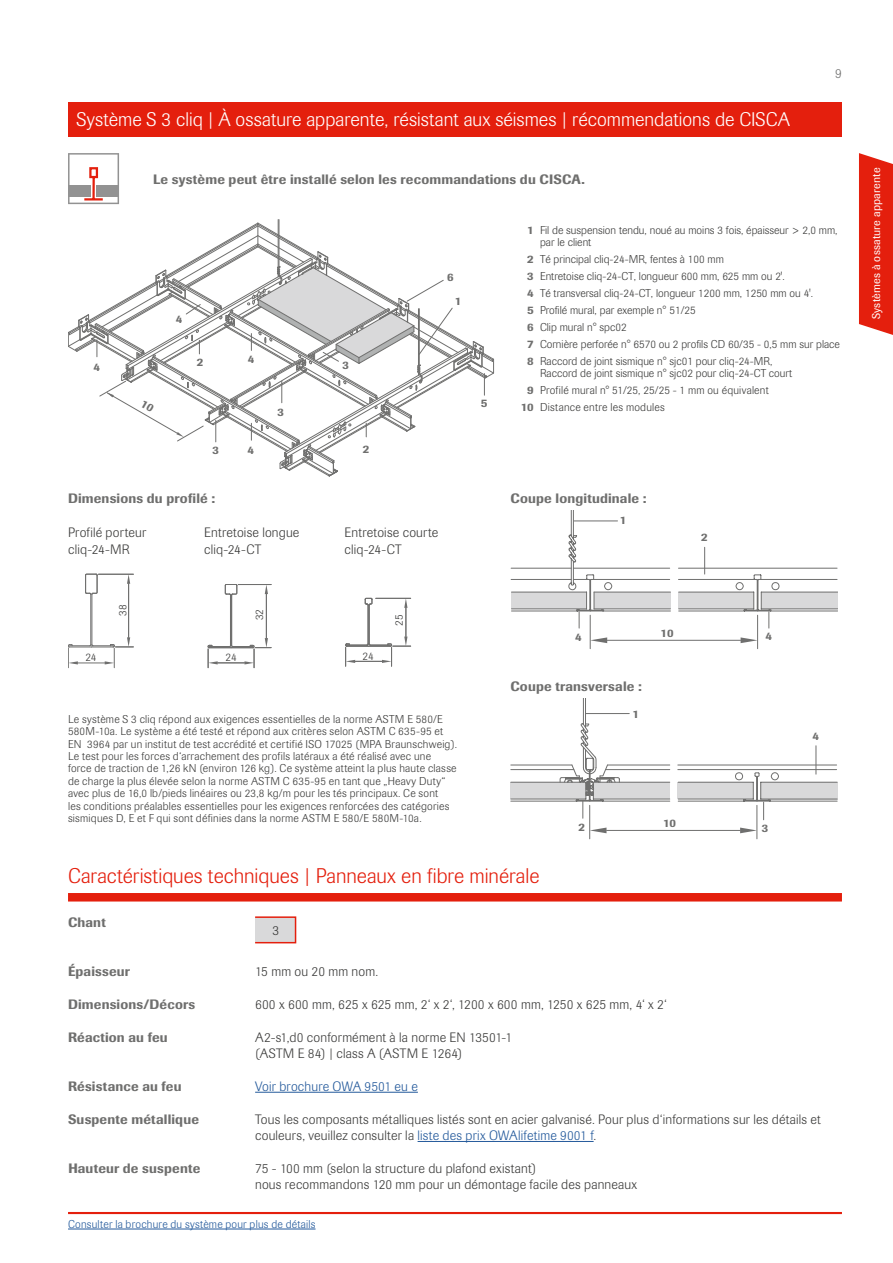
<style>
.page{position:relative;width:893px;height:1263px;background:#fff}
.page>*{position:absolute;margin:0;border:0;box-sizing:border-box;transform-origin:0 0}
.t1{font:300 21px "Imago Pro";color:#e41f0d}
.t2{font:300 19.5px "Imago Pro";color:#fff}
.t3{font:300 13.5px/16.5px "Imago Pro";letter-spacing:.01em;color:#3b3b3a}
.t4{font:500 13.5px "Imago Pro";letter-spacing:.01em;color:#6f6f6e}
.t5{font:300 13.5px "Imago Pro";letter-spacing:.01em;color:#23599b}
.t6{font:300 13.5px "Imago Pro";color:#6f6f6e}
.t7{font:300 11.25px/12.3px "Imago Pro";letter-spacing:.015em;color:#3b3b3a}
.t8{font:300 11.25px "Imago Pro";letter-spacing:.02em;color:#23599b}
.t9{font:11.25px "Imago Pro";letter-spacing:.02em;color:#fff}
.t10{font:500 11.25px "Imago Pro";color:#6f6f6e}
.s1{font-weight:500;color:#6f6f6e}
.s2{color:#23599b}
</style>
<div class="page">
<div style="left:68px;top:102px;width:774px;height:34px;background:#e41f0d"></div>
<hr style="left:68px;top:1212px;width:774px;height:2px;background:#e41f0d">
<div style="left:859px;top:153px;width:34px;height:182px;background:#e41f0d"></div>
<hr style="left:68px;top:1229px;width:248px;height:1px;background:#23599b">
<div style="left:68px;top:893px;width:774px;height:8px;background:#e41f0d"></div>
<div style="left:255px;top:917px;width:41px;height:26px;background:#d9d9da"></div>
<div style="left:255px;top:916px;width:41px;height:27px;border:2px solid #e41f0d"></div>
<hr style="left:255px;top:1092px;width:163px;height:1px;background:#23599b">
<hr style="left:418px;top:1141px;width:176px;height:1px;background:#23599b">
<svg style="left:68px;top:153px;width:51px;height:51px"></svg>
<hr style="left:278px;top:220px;width:1px;height:47px;background:#6f6f6e">
<hr style="left:279px;top:220px;width:1px;height:49px;background:#6f6f6e">
<svg style="left:68px;top:573px;width:65px;height:95px"></svg>
<svg style="left:208px;top:584px;width:63px;height:84px"></svg>
<svg style="left:345px;top:598px;width:66px;height:68px"></svg>
<hr style="left:590px;top:615px;width:1px;height:34px;background:#6f6f6e">
<hr style="left:757px;top:615px;width:1px;height:34px;background:#6f6f6e">
<hr style="left:607px;top:640px;width:134px;height:1px;background:#6f6f6e">
<svg style="left:590px;top:637px;width:17px;height:6px"></svg>
<svg style="left:741px;top:637px;width:17px;height:6px"></svg>
<svg style="left:510px;top:510px;width:328px;height:118px"></svg>
<hr style="left:606px;top:830px;width:134px;height:1px;background:#6f6f6e">
<hr style="left:757px;top:805px;width:1px;height:34px;background:#6f6f6e">
<hr style="left:589px;top:805px;width:1px;height:34px;background:#6f6f6e">
<svg style="left:590px;top:827px;width:16px;height:6px"></svg>
<svg style="left:740px;top:827px;width:17px;height:6px"></svg>
<svg style="left:510px;top:698px;width:160px;height:120px"></svg>
<hr style="left:586px;top:713px;width:43px;height:1px;background:#6f6f6e">
<svg style="left:677px;top:746px;width:161px;height:74px"></svg>
<svg style="left:68px;top:222px;width:426px;height:254px"></svg>
<h2 class="t2" style="left:77px;top:107px;width:715px">Système S 3 cliq | À ossature apparente, résistant aux séismes | récommendations de CISCA</h2>
<p class="t6" style="left:835px;top:65px;width:8px">9</p>
<p class="t10" style="left:94px;top:360px;width:8px">4</p>
<p class="t4" style="left:153px;top:170px;width:433px">Le système peut être installé selon les recommandations du CISCA.</p>
<p class="t7" style="left:540px;top:224px;width:299px;text-indent:-13px"><span class="s1">1</span> Fil de suspension tendu, noué au moins 3 fois, épaisseur &gt; 2,0 mm, par le client</p>
<p class="t7" style="left:527px;top:251px;width:314px;line-height:17px"><span class="s1">2</span> Té principal cliq-24-MR, fentes à 100 mm<br><span class="s1">3</span> Entretoise cliq-24-CT, longueur 600 mm, 625 mm ou 2'.<br><span class="s1">4</span> Té transversal cliq-24-CT, longueur 1200 mm, 1250 mm ou 4'.<br><span class="s1">5</span> Profilé mural, par exemple n° 51/25<br><span class="s1">6</span> Clip mural n° spc02<br><span class="s1">7</span> Cornière perforée n° 6570 ou 2 profils CD 60/35 - 0,5 mm sur place <span class="s1">8</span> Raccord de joint sismique n° sjc01 pour cliq-24-MR,</p>
<p class="t7" style="left:540px;top:367px;width:254px">Raccord de joint sismique n° sjc02 pour cliq-24-CT court</p>
<p class="t7" style="left:527px;top:384px;width:243px"><span class="s1">9</span> Profilé mural n° 51/25, 25/25 - 1 mm ou équivalent</p>
<p class="t7" style="left:521px;top:401px;width:145px"><span class="s1">10</span> Distance entre les modules</p>
<p class="t10" style="left:447px;top:270px;width:8px">6</p>
<p class="t10" style="left:455px;top:294px;width:8px">1</p>
<p class="t10" style="left:176px;top:311px;width:8px">4</p>
<p class="t10" style="left:248px;top:352px;width:8px">4</p>
<p class="t10" style="left:197px;top:355px;width:8px">2</p>
<p class="t10" style="left:342px;top:358px;width:8px">3</p>
<p class="t10" style="left:481px;top:396px;width:8px">5</p>
<p class="t10" style="left:278px;top:405px;width:8px">3</p>
<p class="t10" style="left:213px;top:443px;width:8px">3</p>
<p class="t10" style="left:363px;top:442px;width:8px">2</p>
<p class="t10" style="left:247px;top:443px;width:8px">4</p>
<p class="t4" style="left:68px;top:490px;width:149px">Dimensions du profilé :</p>
<p class="t3" style="left:68px;top:524px;width:80px">Profilé porteur cliq-24-MR</p>
<p class="t3" style="left:204px;top:524px;width:97px">Entretoise longue cliq-24-CT</p>
<p class="t3" style="left:344px;top:524px;width:95px">Entretoise courte cliq-24-CT</p>
<p class="t7" style="left:85px;top:651px;width:13px">24</p>
<p class="t7" style="left:116px;top:616px;width:13px;rotate:-90deg">38</p>
<p class="t7" style="left:226px;top:651px;width:13px">24</p>
<p class="t7" style="left:253px;top:620px;width:13px;rotate:-90deg">32</p>
<p class="t7" style="left:362px;top:649px;width:13px">24</p>
<p class="t7" style="left:393px;top:626px;width:13px;rotate:-90deg">25</p>
<p class="t7" style="left:68px;top:713px;width:390px">Le système S 3 cliq répond aux exigences essentielles de la norme ASTM E 580/E 580M-10a. Le système a été testé et répond aux critères selon ASTM C 635-95 et EN 3964 par un institut de test accrédité et certifié ISO 17025 (MPA Braunschweig).<br>Le test pour les forces d‘arrachement des profils latéraux a été réalisé avec une force de traction de 1,26 kN (environ 126 kg). Ce système atteint la plus haute classe de charge la plus élevée selon la norme ASTM C 635-95 en tant que „Heavy Duty“ avec plus de 16,0 lb/pieds linéaires ou 23,8 kg/m pour les tés principaux. Ce sont<br>les conditions préalables essentielles pour les exigences renforcées des catégories sismiques D, E et F qui sont définies dans la norme ASTM E 580/E 580M-10a.</p>
<p class="t4" style="left:510px;top:490px;width:137px">Coupe longitudinale :</p>
<p class="t10" style="left:620px;top:513px;width:8px">1</p>
<p class="t10" style="left:701px;top:530px;width:8px">2</p>
<p class="t10" style="left:660px;top:625px;width:15px">10</p>
<p class="t10" style="left:575px;top:629px;width:8px">4</p>
<p class="t10" style="left:765px;top:629px;width:8px">4</p>
<p class="t4" style="left:510px;top:677px;width:133px">Coupe transversale :</p>
<p class="t10" style="left:632px;top:707px;width:8px">1</p>
<p class="t10" style="left:663px;top:815px;width:15px">10</p>
<p class="t10" style="left:578px;top:819px;width:8px">2</p>
<p class="t10" style="left:762px;top:821px;width:8px">3</p>
<p class="t10" style="left:812px;top:729px;width:8px">4</p>
<h1 class="t1" style="left:68px;top:862px;width:473px">Caractéristiques techniques | Panneaux en fibre minérale</h1>
<p class="t4" style="left:68px;top:913px;width:39px">Chant</p>
<p class="t3" style="left:272px;top:921px;width:8px">3</p>
<p class="t4" style="left:68px;top:963px;width:63px">Épaisseur</p>
<p class="t3" style="left:255px;top:963px;width:125px">15 mm ou 20 mm nom.</p>
<p class="t4" style="left:68px;top:995px;width:129px">Dimensions/Décors</p>
<p class="t3" style="left:255px;top:996px;width:413px">600 x 600 mm, 625 x 625 mm, 2‘ x 2‘, 1200 x 600 mm, 1250 x 625 mm, 4‘ x 2‘</p>
<p class="t4" style="left:68px;top:1028px;width:101px">Réaction au feu</p>
<p class="t3" style="left:255px;top:1028px;width:259px">A2-s1,d0 conformément à la norme EN 13501-1 (ASTM E 84) | class A (ASTM E 1264)</p>
<p class="t4" style="left:68px;top:1077px;width:115px">Résistance au feu</p>
<p class="t5" style="left:255px;top:1077px;width:164px">Voir brochure OWA 9501 eu e</p>
<p class="t4" style="left:68px;top:1110px;width:132px">Suspente métallique</p>
<p class="t3" style="left:255px;top:1110px;width:567px">Tous les composants métalliques listés sont en acier galvanisé. Pour plus d‘informations sur les détails et couleurs, veuillez consulter la <span class="s2">liste des prix OWAlifetime 9001 f</span>.</p>
<p class="t4" style="left:68px;top:1159px;width:134px">Hauteur de suspente</p>
<p class="t3" style="left:255px;top:1160px;width:383px">75 - 100 mm (selon la structure du plafond existant)<br>nous recommandons 120 mm pour un démontage facile des panneaux</p>
<p class="t8" style="left:68px;top:1216px;width:249px">Consulter la brochure du système pour plus de détails</p>
<p class="t9" style="left:869px;top:319px;width:153px;rotate:-90deg">Systèmes à ossature apparente</p>
</div>
